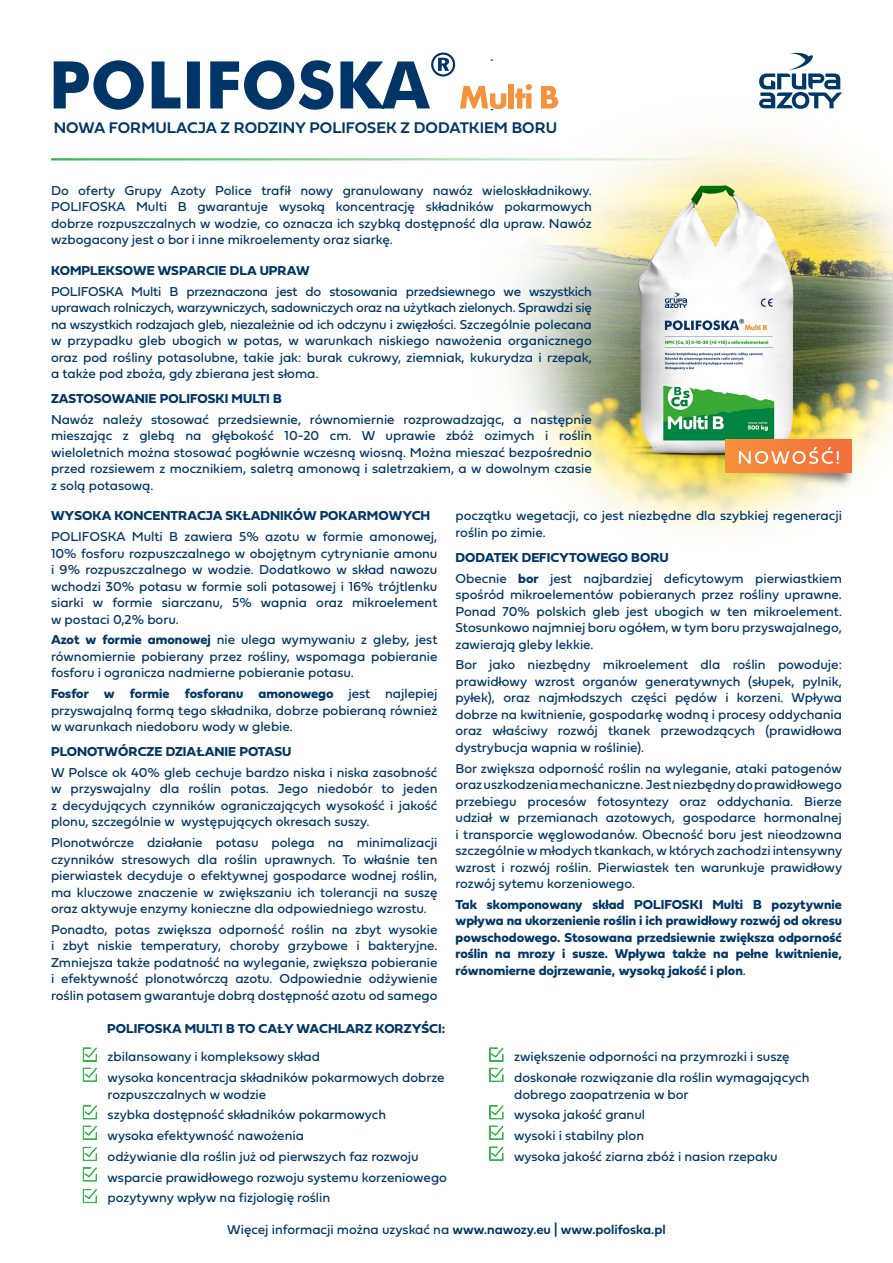
<style>
.page{position:relative;width:893px;height:1263px;background:#fff}
.page>*{position:absolute;margin:0;border:0;box-sizing:border-box;transform-origin:0 0}
.t1{font:16.05px "Fieldwork Geo Demibold";color:#003667}
.txt{font:13.5px/16.5px "Fieldwork Geo Regular";color:#003667;text-align:justify}
.txt-2{font:13.5px/16.5px "Fieldwork Geo Bold";color:#003667;text-align:justify}
.s1{font-family:"Fieldwork Geo Bold"}
.s2{font-family:"Fieldwork Geo Regular"}
.s3{font-family:"Fieldwork Geo Demibold"}
</style>
<div class="page">
<img style="left:51px;top:52px;width:842px;height:1152px">
<svg style="left:759px;top:53px;width:83px;height:56px"></svg>
<div style="left:509px;top:84px;width:5px;height:25px;background:#f6923b"></div>
<svg style="left:515px;top:84px;width:17px;height:24px"></svg>
<svg style="left:541px;top:86px;width:17px;height:23px"></svg>
<svg style="left:54px;top:53px;width:452px;height:57px"></svg>
<img style="left:720px;top:436px;width:137px;height:56px">
<div style="left:726px;top:439px;width:126px;height:33px;background:linear-gradient(to right,#f6903d,#f26d3c)"></div>
<svg style="left:739px;top:447px;width:100px;height:17px;background:#f69f6e"></svg>
<svg style="left:489px;top:1047px;width:15px;height:35px"></svg>
<svg style="left:489px;top:1105px;width:15px;height:14px"></svg>
<svg style="left:489px;top:1125px;width:15px;height:15px"></svg>
<svg style="left:489px;top:1146px;width:15px;height:15px"></svg>
<svg style="left:83px;top:1047px;width:14px;height:35px"></svg>
<svg style="left:83px;top:1105px;width:14px;height:14px"></svg>
<svg style="left:83px;top:1125px;width:14px;height:15px"></svg>
<svg style="left:83px;top:1146px;width:14px;height:15px"></svg>
<svg style="left:83px;top:1167px;width:14px;height:15px"></svg>
<svg style="left:83px;top:1188px;width:14px;height:15px"></svg>
<hr style="left:51px;top:158px;width:791px;height:2px;background:#39b54c">
<p class="t1" style="left:54px;top:115px;width:505px">NOWA FORMULACJA Z RODZINY POLIFOSEK Z DODATKIEM BORU</p>
<p class="txt" style="left:51px;top:181px;width:542px">Do oferty Grupy Azoty Police trafił nowy granulowany nawóz wieloskładnikowy.<br>POLIFOSKA Multi B gwarantuje wysoką koncentrację składników pokarmowych dobrze rozpuszczalnych w wodzie, co oznacza ich szybką dostępność dla upraw. Nawóz wzbogacony jest o bor i inne mikroelementy oraz siarkę.</p>
<p class="txt-2" style="left:51px;top:262px;width:260px">KOMPLEKSOWE WSPARCIE DLA UPRAW</p>
<p class="txt" style="left:51px;top:282px;width:542px">POLIFOSKA Multi B przeznaczona jest do stosowania przedsiewnego we wszystkich uprawach rolniczych, warzywniczych, sadowniczych oraz na użytkach zielonych. Sprawdzi się na wszystkich rodzajach gleb, niezależnie od ich odczynu i zwięzłości. Szczególnie polecana w przypadku gleb ubogich w potas, w warunkach niskiego nawożenia organicznego oraz pod rośliny potasolubne, takie jak: burak cukrowy, ziemniak, kukurydza i rzepak, a także pod zboża, gdy zbierana jest słoma.</p>
<p class="txt-2" style="left:51px;top:390px;width:232px">ZASTOSOWANIE POLIFOSKI MULTI B</p>
<p class="txt" style="left:51px;top:410px;width:542px">Nawóz należy stosować przedsiewnie, równomiernie rozprowadzając, a następnie mieszając z glebą na głębokość 10-20 cm. W uprawie zbóż ozimych i roślin wieloletnich można stosować pogłównie wczesną wiosną. Można mieszać bezpośrednio przed rozsiewem z mocznikiem, saletrą amonową i saletrzakiem, a w dowolnym czasie z solą potasową.</p>
<p class="txt-2" style="left:51px;top:507px;width:381px">WYSOKA KONCENTRACJA SKŁADNIKÓW POKARMOWYCH</p>
<p class="txt" style="left:51px;top:528px;width:388px">POLIFOSKA Multi B zawiera 5% azotu w formie amonowej, 10% fosforu rozpuszczalnego w obojętnym cytrynianie amonu i 9% rozpuszczalnego w wodzie. Dodatkowo w skład nawozu wchodzi 30% potasu w formie soli potasowej i 16% trójtlenku siarki w formie siarczanu, 5% wapnia oraz mikroelement w postaci 0,2% boru.</p>
<p class="txt" style="left:51px;top:631px;width:388px"><span class="s1">Azot w formie amonowej</span> nie ulega wymywaniu z gleby, jest równomiernie pobierany przez rośliny, wspomaga pobieranie fosforu i ogranicza nadmierne pobieranie potasu.</p>
<p class="txt" style="left:51px;top:685px;width:388px"><span class="s1">Fosfor w formie fosforanu amonowego</span> jest najlepiej przyswajalną formą tego składnika, dobrze pobieraną również w warunkach niedoboru wody w glebie.</p>
<p class="txt-2" style="left:51px;top:743px;width:242px">PLONOTWÓRCZE DZIAŁANIE POTASU</p>
<p class="txt" style="left:51px;top:764px;width:388px">W Polsce ok 40% gleb cechuje bardzo niska i niska zasobność w przyswajalny dla roślin potas. Jego niedobór to jeden z decydujących czynników ograniczających wysokość i jakość plonu, szczególnie w występujących okresach suszy.</p>
<p class="txt" style="left:51px;top:834px;width:388px">Plonotwórcze działanie potasu polega na minimalizacji czynników stresowych dla roślin uprawnych. To właśnie ten pierwiastek decyduje o efektywnej gospodarce wodnej roślin, ma kluczowe znaczenie w zwiększaniu ich tolerancji na suszę oraz aktywuje enzymy konieczne dla odpowiedniego wzrostu.</p>
<p class="txt" style="left:51px;top:921px;width:388px">Ponadto, potas zwiększa odporność roślin na zbyt wysokie i zbyt niskie temperatury, choroby grzybowe i bakteryjne.<br>Zmniejsza także podatność na wyleganie, zwiększa pobieranie i efektywność plonotwórczą azotu. Odpowiednie odżywienie roślin potasem gwarantuje dobrą dostępność azotu od samego</p>
<p class="txt" style="left:455px;top:507px;width:388px">początku wegetacji, co jest niezbędne dla szybkiej regeneracji roślin po zimie.</p>
<p class="txt-2" style="left:455px;top:549px;width:215px">DODATEK DEFICYTOWEGO BORU</p>
<p class="txt" style="left:455px;top:569px;width:388px">Obecnie <span class="s1">bor</span> jest najbardziej deficytowym pierwiastkiem spośród mikroelementów pobieranych przez rośliny uprawne.<br>Ponad 70% polskich gleb jest ubogich w ten mikroelement.<br>Stosunkowo najmniej boru ogółem, w tym boru przyswajalnego, zawierają gleby lekkie.</p>
<p class="txt" style="left:455px;top:656px;width:388px">Bor jako niezbędny mikroelement dla roślin powoduje: prawidłowy wzrost organów generatywnych (słupek, pylnik, pyłek), oraz najmłodszych części pędów i korzeni. Wpływa dobrze na kwitnienie, gospodarkę wodną i procesy oddychania oraz właściwy rozwój tkanek przewodzących (prawidłowa dystrybucja wapnia w roślinie).</p>
<p class="txt" style="left:455px;top:759px;width:388px">Bor zwiększa odporność roślin na wyleganie, ataki patogenów oraz uszkodzenia mechaniczne. Jest niezbędny do prawidłowego przebiegu procesów fotosyntezy oraz oddychania. Bierze udział w przemianach azotowych, gospodarce hormonalnej i transporcie węglowodanów. Obecność boru jest nieodzowna szczególnie w młodych tkankach, w których zachodzi intensywny wzrost i rozwój roślin. Pierwiastek ten warunkuje prawidłowy rozwój sytemu korzeniowego.</p>
<p class="txt-2" style="left:455px;top:896px;width:388px">Tak skomponowany skład POLIFOSKI Multi B pozytywnie wpływa na ukorzenienie roślin i ich prawidłowy rozwój od okresu powschodowego. Stosowana przedsiewnie zwiększa odporność roślin na mrozy i susze. Wpływa także na pełne kwitnienie, równomierne dojrzewanie, wysoką jakość i plon<span class="s2">.</span></p>
<p class="txt-2" style="left:107px;top:1020px;width:339px">POLIFOSKA MULTI B TO CAŁY WACHLARZ KORZYŚCI:</p>
<p class="txt" style="left:108px;top:1048px;width:214px">zbilansowany i kompleksowy skład</p>
<p class="txt" style="left:108px;top:1069px;width:338px">wysoka koncentracja składników pokarmowych dobrze rozpuszczalnych w wodzie</p>
<p class="txt" style="left:108px;top:1106px;width:280px">szybka dostępność składników pokarmowych</p>
<p class="txt" style="left:108px;top:1127px;width:198px">wysoka efektywność nawożenia</p>
<p class="txt" style="left:108px;top:1147px;width:313px">odżywianie dla roślin już od pierwszych faz rozwoju</p>
<p class="txt" style="left:108px;top:1168px;width:341px">wsparcie prawidłowego rozwoju systemu korzeniowego</p>
<p class="txt" style="left:108px;top:1189px;width:224px">pozytywny wpływ na fizjologię roślin</p>
<p class="txt" style="left:514px;top:1048px;width:277px">zwiększenie odporności na przymrozki i suszę</p>
<p class="txt" style="left:514px;top:1069px;width:297px">doskonałe rozwiązanie dla roślin wymagających dobrego zaopatrzenia w bor</p>
<p class="txt" style="left:514px;top:1106px;width:133px">wysoka jakość granul</p>
<p class="txt" style="left:514px;top:1127px;width:131px">wysoki i stabilny plon</p>
<p class="txt" style="left:514px;top:1147px;width:265px">wysoka jakość ziarna zbóż i nasion rzepaku</p>
<p class="txt" style="left:227px;top:1221px;width:440px">Więcej informacji można uzyskać na <span class="s3">www.nawozy.eu | www.polifoska.pl</span></p>
</div>
